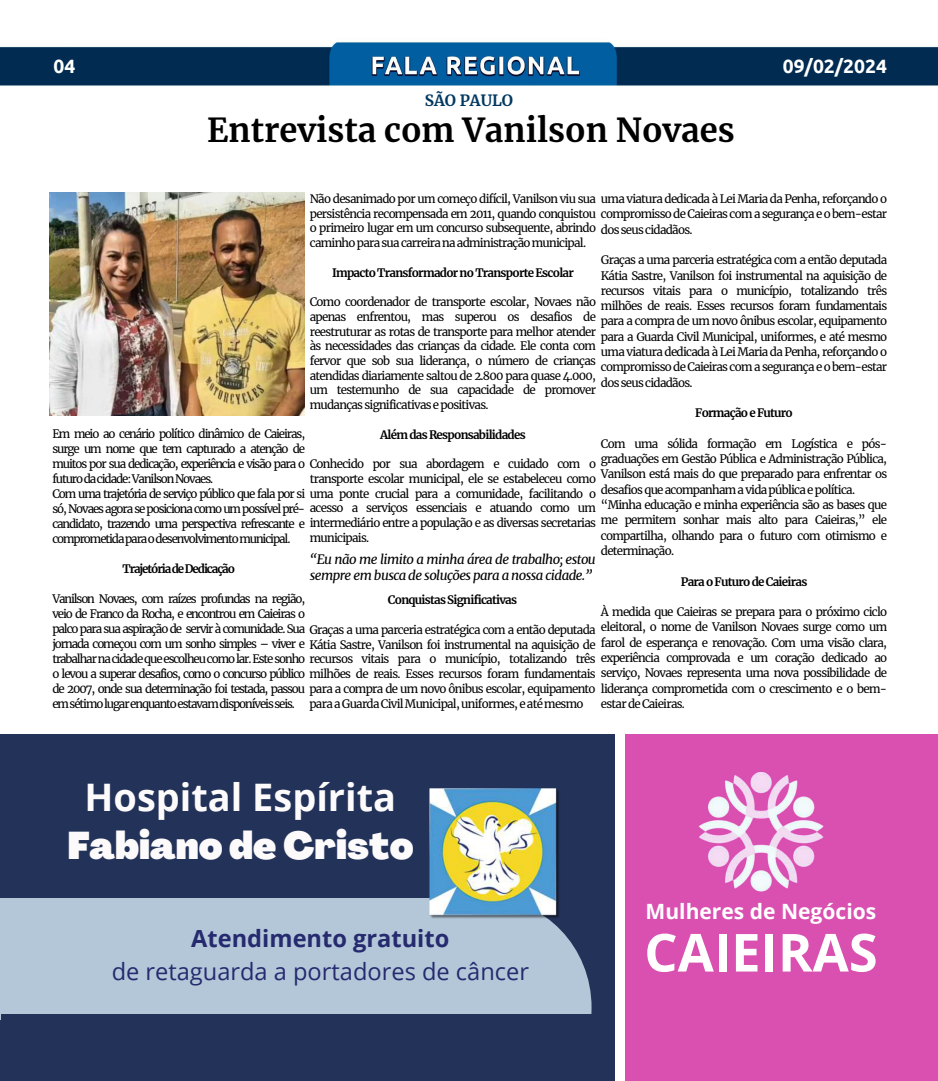
<style>
.page{position:relative;width:938px;height:1081px;background:#fff}
.page>*{position:absolute;margin:0;border:0;box-sizing:border-box;transform-origin:0 0}
.t1{font:700 52.44px "Open Sans";color:#fff}
.t2{font:700 37.94px "Open Sans";color:#fcfafa}
.t3{font:900 37.94px "Agrandir";color:#fcfafa}
.t4{font:700 32.69px "Merriweather";color:#000}
.t5{font:23.62px "Open Sans";color:#262a6e}
.t6{font:700 23.62px "Open Sans";color:#262a6e}
.t7{font:700 21.06px "Open Sans";color:#fff}
.t8{font:700 19.25px "Ubuntu";color:#fff}
.t9{font:700 15.38px "Merriweather";color:#003861}
.t10{font:italic 13.06px/16.8px "Merriweather";letter-spacing:-.04em;color:#000}
.t11{font:11.56px/15.3px "Merriweather";letter-spacing:-.06em;color:#000;text-align:justify}
.t12{font:11.56px/14.9px "Merriweather";letter-spacing:-.095em;color:#000}
.t13{font:700 11.56px "Merriweather";letter-spacing:-.06em;color:#000}
.t14{font:700 11.56px "Merriweather";letter-spacing:-.095em;color:#000}
</style>
<div class="page">
<img style="left:0;top:41px;width:937px;height:45px">
<img style="left:49px;top:192px;width:255px;height:224px">
<div style="left:0;top:734px;width:615px;height:346px;background:#233259"></div>
<svg style="left:487px;top:919px;width:104px;height:95px;background:#a3b6cb"></svg>
<div style="left:0;top:898px;width:487px;height:121px;background:#b3c7d9"></div>
<img style="left:429px;top:788px;width:130px;height:131px">
<div style="left:1px;top:1014px;width:593px;height:66px;background:#233259"></div>
<div style="left:625px;top:734px;width:313px;height:346px;background:#d950b0"></div>
<img style="left:698px;top:772px;width:125px;height:119px">
<h3 class="t8" style="left:54px;top:55px;width:23px">04</h3>
<h3 class="t8" style="left:782px;top:55px;width:106px">09/02/2024</h3>
<h3 class="t9" style="left:425px;top:91px;width:90px">SÃO PAULO</h3>
<h3 class="t4" style="left:207px;top:110px;width:529px">Entrevista com Vanilson Novaes</h3>
<p class="t11" style="left:310px;top:191px;width:579px;line-height:14.7px;text-align:left">Não desanimado por um começo difícil, Vanilson viu sua uma viatura dedicada à Lei Maria da Penha, reforçando o persistência recompensada em 2011, quando conquistou compromisso de Caieiras com a segurança e o bem-estar o primeiro lugar em um concurso subsequente, abrindo<br>caminho para sua carreira na administração municipal.</p>
<p class="t13" style="left:332px;top:265px;width:243px">Impacto Transformador no Transporte Escolar</p>
<p class="t11" style="left:310px;top:294px;width:288px;line-height:14.7px">Como coordenador de transporte escolar, Novaes não apenas enfrentou, mas superou os desafios de reestruturar as rotas de transporte para melhor atender às necessidades das crianças da cidade. Ele conta com fervor que sob sua liderança, o número de crianças atendidas diariamente saltou de 2.800 para quase 4.000, um testemunho de sua capacidade de promover mudanças significativas e positivas.</p>
<p class="t13" style="left:380px;top:427px;width:147px">Além das Responsabilidades</p>
<p class="t11" style="left:310px;top:471px;width:288px">transporte escolar municipal, ele se estabeleceu como</p>
<p class="t11" style="left:601px;top:222px;width:93px">dos seus cidadãos.</p>
<p class="t11" style="left:601px;top:252px;width:288px">Graças a uma parceria estratégica com a então deputada Kátia Sastre, Vanilson foi instrumental na aquisição de recursos vitais para o município, totalizando três milhões de reais. Esses recursos foram fundamentais para a compra de um novo ônibus escolar, equipamento para a Guarda Civil Municipal, uniformes, e até mesmo uma viatura dedicada à Lei Maria da Penha, reforçando o compromisso de Caieiras com a segurança e o bem-estar dos seus cidadãos.</p>
<p class="t13" style="left:695px;top:406px;width:99px">Formação e Futuro</p>
<p class="t11" style="left:601px;top:436px;width:288px;text-align:left">Com uma sólida formação em Logística e pós&shy;graduações em Gestão Pública e Administração Pública, Vanilson está mais do que preparado para enfrentar os desafios que acompanham a vida pública e política. “Minha educação e minha experiência são as bases que me permitem sonhar mais alto para Caieiras,” ele compartilha, olhando para o futuro com otimismo e determinação.</p>
<p class="t13" style="left:680px;top:574px;width:128px">Para o Futuro de Caieiras</p>
<p class="t11" style="left:601px;top:604px;width:288px">À medida que Caieiras se prepara para o próximo ciclo eleitoral, o nome de Vanilson Novaes surge como um farol de esperança e renovação. Com uma visão clara, experiência comprovada e um coração dedicado ao serviço, Novaes representa uma nova possibilidade de liderança comprometida com o crescimento e o bem&shy;estar de Caieiras.</p>
<p class="t12" style="left:52px;top:426px;width:545px">Em meio ao cenário político dinâmico de Caieiras,<br>surge um nome que tem capturado a atenção de<br>muitos por sua dedicação, experiência e visão para o Conhecido por sua abordagem e cuidado com o futurodacidade:VanilsonNovaes.<br>Com uma trajetória de serviço público que fala por si uma ponte crucial para a comunidade, facilitando o só, Novaes agora se posiciona como um possível pré- acesso a serviços essenciais e atuando como um candidato, trazendo uma perspectiva refrescante e intermediário entre a população e as diversas secretarias</p>
<p class="t12" style="left:52px;top:531px;width:239px">comprometidaparaodesenvolvimentomunicipal.</p>
<p class="t14" style="left:123px;top:561px;width:114px">TrajetóriadeDedicação</p>
<p class="t12" style="left:52px;top:591px;width:544px;line-height:15.2px">Vanilson Novaes, com raízes profundas na região,<br>veio de Franco da Rocha, e encontrou em Caieiras o<br>palco para sua aspiração de servir à comunidade. Sua<br>jornada começou com um sonho simples – viver e Kátia Sastre, Vanilson foi instrumental na aquisição de</p>
<p class="t11" style="left:52px;top:651px;width:545px;line-height:15px">trabalhar na cidade que escolheu como lar. Este sonho recursos vitais para o município, totalizando três o levou a superar desafios, como o concurso público milhões de reais. Esses recursos foram fundamentais de 2007, onde sua determinação foi testada, passou para a compra de um novo ônibus escolar, equipamento emsétimolugarenquantoestavamdisponíveisseis.</p>
<p class="t11" style="left:310px;top:530px;width:61px">municipais.</p>
<p class="t10" style="left:310px;top:550px;width:287px">“Eu não me limito a minha área de trabalho; estou sempre em busca de soluções para a nossa cidade.”</p>
<p class="t13" style="left:388px;top:593px;width:131px">Conquistas Significativas</p>
<p class="t11" style="left:309px;top:622px;width:288px">Graças a uma parceria estratégica com a então deputada</p>
<p class="t11" style="left:309px;top:695px;width:275px">para a Guarda Civil Municipal, uniformes, e até mesmo</p>
<h2 class="t2" style="left:84px;top:770px;width:313px">Hospital Espírita</h2>
<h2 class="t3" style="left:67px;top:830px;width:348px">Fabiano de Cristo</h2>
<h3 class="t6" style="left:191px;top:921px;width:259px">Atendimento gratuito</h3>
<h3 class="t5" style="left:112px;top:954px;width:419px">de retaguarda a portadores de câncer</h3>
<h3 class="t7" style="left:645px;top:896px;width:232px">Mulheres de Negócios</h3>
<h1 class="t1" style="left:644px;top:915px;width:235px">CAIEIRAS</h1>
</div>
